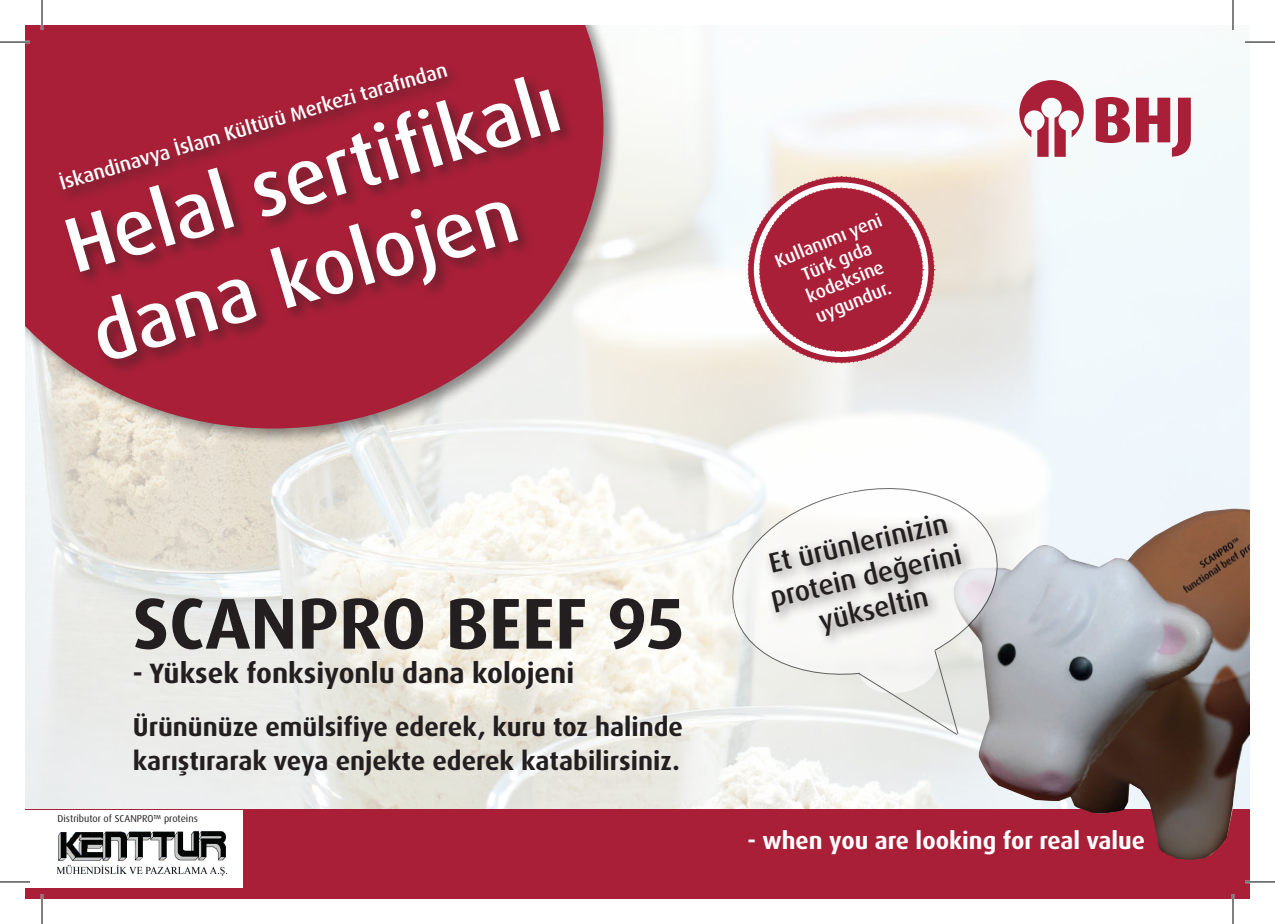
<style>
.page{position:relative;width:1275px;height:924px;background:#fff}
.page>*{position:absolute;margin:0;border:0;box-sizing:border-box;transform-origin:0 0}
.t1{font:500 78px/94px "Dax Pro";color:#fff}
.t2{font:700 72px "Dax Pro";color:#231f20}
.t3{font:500 28px/33.6px "Dax Pro";color:#231f20;text-align:center}
.t4{font:700 28px "Dax Pro";color:#231f20}
.t5{font:700 26px/34px "Dax Pro";color:#231f20}
.t6{font:700 24px "Dax";color:#fff}
.t7{font:500 20px "Dax Pro";color:#fff}
.t8{font:500 18.4px "Dax Pro";color:#fff}
.t9{font:10px "Dax Pro";color:#231f20}
</style>
<div class="page">
<img style="left:25px;top:30px;width:1225px;height:779px">
<svg style="left:1019px;top:80px;width:64px;height:77px"></svg>
<svg style="left:1095px;top:97px;width:35px;height:46px"></svg>
<svg style="left:1136px;top:98px;width:54px;height:58px"></svg>
<div style="left:25px;top:25px;width:595px;height:420px;background:#231f20;opacity:.5"></div>
<svg style="left:25px;top:25px;width:578px;height:403px;background:#bb5c6c"></svg>
<div style="left:61px;top:73px;width:515px;height:302px;background:#231f20;opacity:.5"></div>
<div style="left:25px;top:809px;width:1225px;height:89px;background:#a91f38"></div>
<img style="left:951px;top:508px;width:299px;height:351px">
<svg style="left:722px;top:475px;width:284px;height:211px"></svg>
<svg style="left:857px;top:634px;width:197px;height:129px"></svg>
<div style="left:763px;top:509px;width:212px;height:140px;background:#231f20;opacity:.5"></div>
<div style="left:55px;top:62px;width:408px;height:143px;background:#231f20;opacity:.5"></div>
<svg style="left:747px;top:175px;width:188px;height:189px;background:#c16271"></svg>
<div style="left:25px;top:809px;width:218px;height:77px;background:#fff"></div>
<img style="left:58px;top:831px;width:169px;height:43px">
<hr style="left:0;top:41px;width:30px;height:2px;background:#fff">
<hr style="left:1245px;top:41px;width:30px;height:2px;background:#fff">
<hr style="left:1245px;top:880px;width:30px;height:2px;background:#fff">
<hr style="left:41px;top:0;width:2px;height:30px;background:#fff">
<hr style="left:41px;top:893px;width:2px;height:30px;background:#fff">
<hr style="left:1231px;top:893px;width:3px;height:30px;background:#fff">
<hr style="left:0;top:42px;width:30px;height:1px;background:#000">
<hr style="left:1245px;top:42px;width:30px;height:1px;background:#000">
<hr style="left:0;top:881px;width:30px;height:1px;background:#000">
<hr style="left:1245px;top:881px;width:30px;height:1px;background:#000">
<hr style="left:42px;top:0;width:1px;height:30px;background:#000">
<hr style="left:42px;top:893px;width:1px;height:30px;background:#000">
<hr style="left:1232px;top:0;width:1px;height:30px;background:#000">
<hr style="left:1232px;top:893px;width:1px;height:30px;background:#000">
<p class="t7" style="left:57px;top:173px;width:405px;rotate:-17deg">İskandinavya İslam Kültürü Merkezi tarafından</p>
<p class="t1" style="left:54px;top:200px;width:513px;rotate:-16deg">Helal sertifikalı dana kolojen</p>
<p class="t2" style="left:133px;top:576px;width:553px">SCANPRO BEEF 95</p>
<p class="t4" style="left:133px;top:654px;width:443px">- Yüksek fonksiyonlu dana kolojeni</p>
<p class="t5" style="left:133px;top:709px;width:552px">Ürününüze emülsifiye ederek, kuru toz halinde karıştırarak veya enjekte ederek katabilirsiniz.</p>
<p class="t9" style="left:58px;top:811px;width:142px">Distributor of SCANPRO™ proteins</p>
<p class="t8" style="left:771px;top:250px;width:115px;rotate:-22deg">Kullanımı yeni</p>
<p class="t8" style="left:798px;top:263px;width:75px;rotate:-22deg">Türk gıda</p>
<p class="t8" style="left:802px;top:285px;width:83px;rotate:-22deg">kodeksine</p>
<p class="t8" style="left:812px;top:305px;width:81px;rotate:-22deg">uygundur.</p>
<p class="t3" style="left:759px;top:548px;width:197px;rotate:-13deg">Et ürünlerinizin protein değerini yükseltin</p>
<p class="t6" style="left:747px;top:826px;width:399px">- when you are looking for real value</p>
</div>
